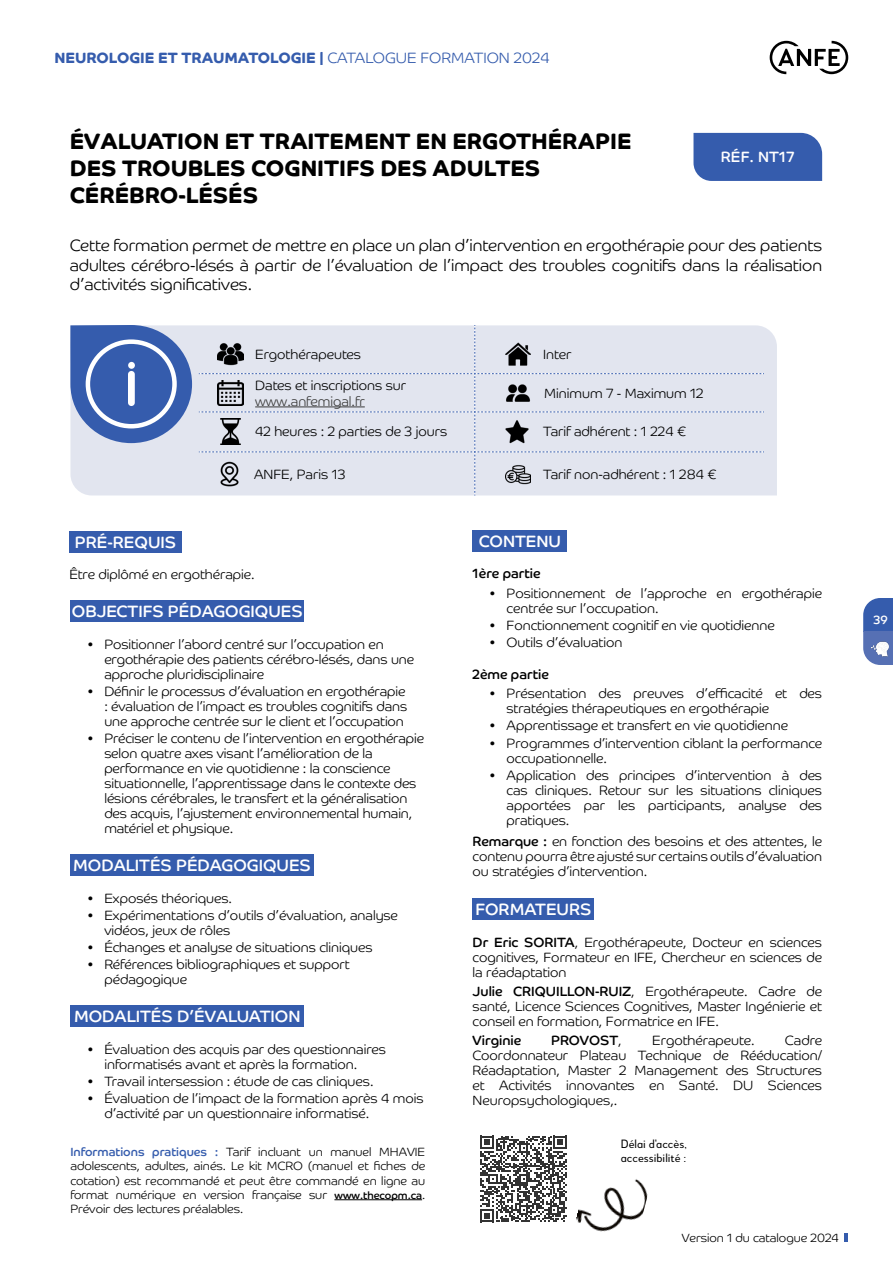
<style>
.page{position:relative;width:893px;height:1263px;background:#fff}
.page>*{position:absolute;margin:0;border:0;box-sizing:border-box;transform-origin:0 0}
.t1{font:700 22.5px/27px "Co Headline";color:#000}
.t2{font:300 16.5px/19.8px "Co Headline";color:#000;text-align:justify}
.t3{font:16.5px "Co Headline";color:#fff}
.t4{font:700 15px "Co Headline";color:#355cad}
.t5{font:15px "Co Headline";letter-spacing:.01em;color:#fff}
.t6{font:300 13.5px/15px "Co Headline";color:#000}
.t7{font:13.5px "Co Headline";color:#000}
.t8{font:300 13.5px "Co Headline";color:#3c3c3b}
.t9{font:300 12px/14.4px "Co Headline";color:#000;text-align:justify}
.t10{font:12px/14.4px "Woodford Bourne PRO";color:#000}
.t11{font:12px "Co Headline";color:#fff}
.s1{font-weight:300}
.s2{font-weight:400;color:#355cad}
.s3{font-weight:400;font-size:10.5px}
.s4{font-weight:400}
</style>
<div class="page">
<svg style="left:770px;top:41px;width:78px;height:33px"></svg>
<svg style="left:863px;top:598px;width:30px;height:67px;background:#5271b6"></svg>
<img style="left:872px;top:640px;width:17px;height:17px">
<svg style="left:844px;top:1233px;width:3px;height:9px"></svg>
<div style="left:693px;top:133px;width:129px;height:48px;background:#355cad"></div>
<hr style="left:334px;top:1199px;width:88px;height:1px;background:#000">
<div style="left:69px;top:531px;width:113px;height:21px;background:#355cad"></div>
<div style="left:473px;top:530px;width:94px;height:21px;background:#355cad"></div>
<div style="left:473px;top:898px;width:121px;height:22px;background:#355cad"></div>
<div style="left:70px;top:325px;width:707px;height:170px;background:#e2e5ef"></div>
<div style="left:199px;top:325px;width:565px;height:171px;background:#e2e5ef"></div>
<svg style="left:70px;top:325px;width:122px;height:118px;background:#5d7cbc"></svg>
<div style="left:86px;top:339px;width:91px;height:89px;border:4px solid #fff;border-radius:50%"></div>
<div style="left:128px;top:371px;width:7px;height:35px;background:#fff;border-radius:3px"></div>
<div style="left:128px;top:362px;width:7px;height:7px;background:#fff;border-radius:50%"></div>
<img style="left:505px;top:341px;width:26px;height:26px">
<img style="left:218px;top:341px;width:25px;height:26px">
<img style="left:218px;top:380px;width:25px;height:26px">
<img style="left:505px;top:380px;width:26px;height:26px">
<hr style="left:255px;top:407px;width:110px;height:1px;background:#3c3c3b">
<img style="left:217px;top:461px;width:25px;height:26px">
<img style="left:505px;top:462px;width:26px;height:25px">
<img style="left:218px;top:419px;width:25px;height:25px">
<img style="left:504px;top:419px;width:26px;height:25px">
<div style="left:70px;top:601px;width:234px;height:21px;background:#355cad"></div>
<div style="left:70px;top:854px;width:244px;height:22px;background:#355cad"></div>
<div style="left:70px;top:1006px;width:234px;height:21px;background:#355cad"></div>
<svg style="left:480px;top:1136px;width:87px;height:86px"></svg>
<img style="left:576px;top:1179px;width:72px;height:53px">
<p class="t4" style="left:54px;top:49px;width:497px">NEUROLOGIE ET TRAUMATOLOGIE | <span class="s1">CATALOGUE FORMATION 2024</span></p>
<h1 class="t1" style="left:70px;top:128px;width:563px">ÉVALUATION ET TRAITEMENT EN ERGOTHÉRAPIE<br>DES TROUBLES COGNITIFS DES ADULTES<br>CÉRÉBRO-LÉSÉS</h1>
<p class="t5" style="left:721px;top:148px;width:75px">RÉF. NT17</p>
<p class="t2" style="left:70px;top:235px;width:754px">Cette formation permet de mettre en place un plan d’intervention en ergothérapie pour des patients adultes cérébro-lésés à partir de l’évaluation de l’impact des troubles cognitifs dans la réalisation d’activités significatives.</p>
<p class="t6" style="left:255px;top:347px;width:107px">Ergothérapeutes</p>
<p class="t6" style="left:543px;top:347px;width:30px">Inter</p>
<p class="t6" style="left:255px;top:377px;width:152px">Dates et inscriptions sur</p>
<p class="t8" style="left:255px;top:393px;width:111px">www.anfemigal.fr</p>
<p class="t6" style="left:544px;top:385px;width:161px">Minimum 7 - Maximum 12</p>
<p class="t6" style="left:255px;top:424px;width:193px">42 heures : 2 parties de 3 jours</p>
<p class="t6" style="left:543px;top:424px;width:144px">Tarif adhérent : 1 224 €</p>
<p class="t6" style="left:254px;top:467px;width:93px">ANFE, Paris 13</p>
<p class="t6" style="left:543px;top:467px;width:175px">Tarif non-adhérent : 1 284 €</p>
<p class="t3" style="left:75px;top:532px;width:103px">PRÉ-REQUIS</p>
<p class="t6" style="left:69px;top:567px;width:187px">Être diplômé en ergothérapie.</p>
<p class="t3" style="left:72px;top:602px;width:233px">OBJECTIFS PÉDAGOGIQUES</p>
<p class="t6" style="left:104px;top:637px;width:311px;text-indent:-17px">• Positionner l’abord centré sur l’occupation en ergothérapie des patients cérébro-lésés, dans une approche pluridisciplinaire</p>
<p class="t6" style="left:104px;top:684px;width:304px;text-indent:-17px">• Définir le processus d’évaluation en ergothérapie : évaluation de l’impact es troubles cognitifs dans une approche centrée sur le client et l’occupation</p>
<p class="t6" style="left:104px;top:731px;width:321px;text-indent:-17px">• Préciser le contenu de l’intervention en ergothérapie selon quatre axes visant l’amélioration de la performance en vie quotidienne : la conscience situationnelle, l’apprentissage dans le contexte des lésions cérébrales, le transfert et la généralisation des acquis, l’ajustement environnemental humain, matériel et physique.</p>
<p class="t3" style="left:73px;top:856px;width:239px">MODALITÉS PÉDAGOGIQUES</p>
<p class="t6" style="left:87px;top:890px;width:146px">• Exposés théoriques.</p>
<p class="t6" style="left:104px;top:908px;width:295px;text-indent:-17px">• Expérimentations d’outils d’évaluation, analyse vidéos, jeux de rôles</p>
<p class="t6" style="left:87px;top:940px;width:287px">• Échanges et analyse de situations cliniques</p>
<p class="t6" style="left:104px;top:957px;width:247px;text-indent:-17px">• Références bibliographiques et support pédagogique</p>
<p class="t3" style="left:74px;top:1007px;width:228px">MODALITÉS D’ÉVALUATION</p>
<p class="t6" style="left:104px;top:1042px;width:283px;text-indent:-17px">• Évaluation des acquis par des questionnaires informatisés avant et après la formation.</p>
<p class="t6" style="left:87px;top:1074px;width:288px">• Travail intersession : étude de cas cliniques.</p>
<p class="t6" style="left:104px;top:1091px;width:321px;text-indent:-17px">• Évaluation de l’impact de la formation après 4 mois d’activité par un questionnaire informatisé.</p>
<p class="t9" style="left:70px;top:1144px;width:356px"><span class="s2">Informations pratiques :</span> Tarif incluant un manuel MHAVIE adolescents, adultes, ainés. Le kit MCRO (manuel et fiches de cotation) est recommandé et peut être commandé en ligne au format numérique en version française sur <span class="s3">www.thecopm.ca</span>.<br>Prévoir des lectures préalables.</p>
<p class="t3" style="left:479px;top:531px;width:84px">CONTENU</p>
<p class="t7" style="left:473px;top:565px;width:70px">1ère partie</p>
<p class="t6" style="left:507px;top:585px;width:317px;text-indent:-17px">• Positionnement de l’approche en ergothérapie centrée sur l’occupation.</p>
<p class="t6" style="left:490px;top:617px;width:287px">• Fonctionnement cognitif en vie quotidienne</p>
<p class="t6" style="left:490px;top:634px;width:134px">• Outils d’évaluation</p>
<p class="t7" style="left:473px;top:666px;width:78px">2ème partie</p>
<p class="t6" style="left:507px;top:686px;width:317px;text-indent:-17px">• Présentation des preuves d’efficacité et des stratégies thérapeutiques en ergothérapie</p>
<p class="t6" style="left:490px;top:718px;width:300px">• Apprentissage et transfert en vie quotidienne</p>
<p class="t6" style="left:507px;top:735px;width:317px;text-indent:-17px">• Programmes d’intervention ciblant la performance occupationnelle.</p>
<p class="t6" style="left:507px;top:767px;width:317px;text-align:justify;text-indent:-17px">• Application des principes d’intervention à des cas cliniques. Retour sur les situations cliniques apportées par les participants, analyse des pratiques.</p>
<p class="t6" style="left:473px;top:834px;width:351px;text-align:justify"><span class="s4">Remarque :</span> en fonction des besoins et des attentes, le contenu pourra être ajusté sur certains outils d’évaluation ou stratégies d’intervention.</p>
<p class="t3" style="left:475px;top:900px;width:118px">FORMATEURS</p>
<p class="t6" style="left:473px;top:934px;width:351px;text-align:justify"><span class="s4">Dr Eric SORITA</span>, Ergothérapeute, Docteur en sciences cognitives, Formateur en IFE, Chercheur en sciences de la réadaptation</p>
<p class="t6" style="left:473px;top:984px;width:351px;text-align:justify"><span class="s4">Julie CRIQUILLON-RUIZ</span>, Ergothérapeute. Cadre de santé, Licence Sciences Cognitives, Master Ingénierie et conseil en formation, Formatrice en IFE.</p>
<p class="t7" style="left:473px;top:1032px;width:50px">Virginie</p>
<p class="t7" style="left:551px;top:1032px;width:72px">PROVOST<span class="s1">,</span></p>
<p class="t6" style="left:652px;top:1033px;width:104px">Ergothérapeute.</p>
<p class="t6" style="left:473px;top:1033px;width:351px;text-align:justify;text-indent:312px">Cadre Coordonnateur Plateau Technique de Rééducation/ Réadaptation, Master 2 Management des Structures et Activités innovantes en Santé. DU Sciences Neuropsychologiques,.</p>
<p class="t10" style="left:621px;top:1137px;width:67px">Délai d’accès, accessibilité :</p>
<p class="t9" style="left:682px;top:1230px;width:159px">Version 1 du catalogue 2024</p>
<p class="t11" style="left:873px;top:612px;width:16px">39</p>
</div>
